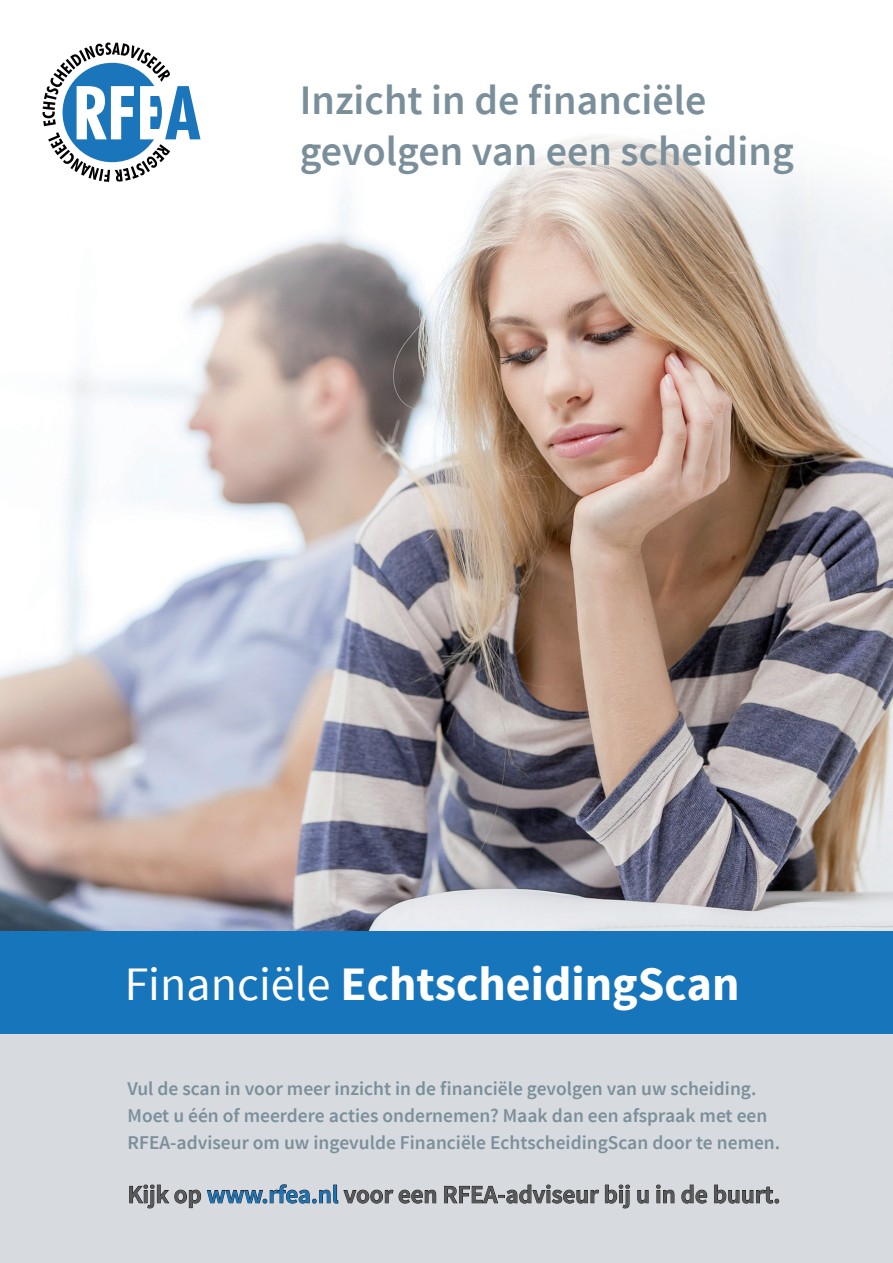
<style>
.page{position:relative;width:893px;height:1263px;background:#fff}
.page>*{position:absolute;margin:0;border:0;box-sizing:border-box;transform-origin:0 0}
.t1{font:700 48px "Source Sans Pro";color:#fff}
.t2{font:600 42px/50.4px "Source Sans Pro";color:#7b8f9b}
.t3{font:600 25.05px "Source Sans Pro";color:#57585a}
.t4{font:600 19.5px/27px "Source Sans Pro";color:#7b8f9b}
.s1{font-weight:400}
.s2{color:#1775bc}
</style>
<div class="page">
<img style="left:0;top:42px;width:893px;height:889px">
<svg style="left:43px;top:43px;width:157px;height:139px"></svg>
<div style="left:0;top:1033px;width:893px;height:230px;background:#d7dbdf"></div>
<div style="left:0;top:931px;width:893px;height:102px;background:#1775bc"></div>
<svg style="left:129px;top:1184px;width:72px;height:25px"></svg>
<svg style="left:207px;top:1184px;width:229px;height:20px"></svg>
<svg style="left:444px;top:1184px;width:155px;height:20px"></svg>
<svg style="left:605px;top:1184px;width:25px;height:25px"></svg>
<svg style="left:637px;top:1190px;width:12px;height:14px"></svg>
<svg style="left:656px;top:1184px;width:19px;height:19px"></svg>
<svg style="left:681px;top:1184px;width:26px;height:20px"></svg>
<svg style="left:714px;top:1184px;width:65px;height:20px"></svg>
<h2 class="t2" style="left:300px;top:76px;width:496px">Inzicht in de financiële gevolgen van een scheiding</h2>
<h1 class="t1" style="left:125px;top:953px;width:616px"><span class="s1">Financiële</span> EchtscheidingScan</h1>
<p class="t4" style="left:128px;top:1075px;width:654px">Vul de scan in voor meer inzicht in de financiële gevolgen van uw scheiding.<br>Moet u één of meerdere acties ondernemen? Maak dan een afspraak met een<br>RFEA-adviseur om uw ingevulde Financiële EchtscheidingScan door te nemen.</p>
<p class="t3" style="left:128px;top:1179px;width:654px">Kijk op <span class="s2">www.rfea.nl</span> voor een RFEA-adviseur bij u in de buurt.</p>
</div>
